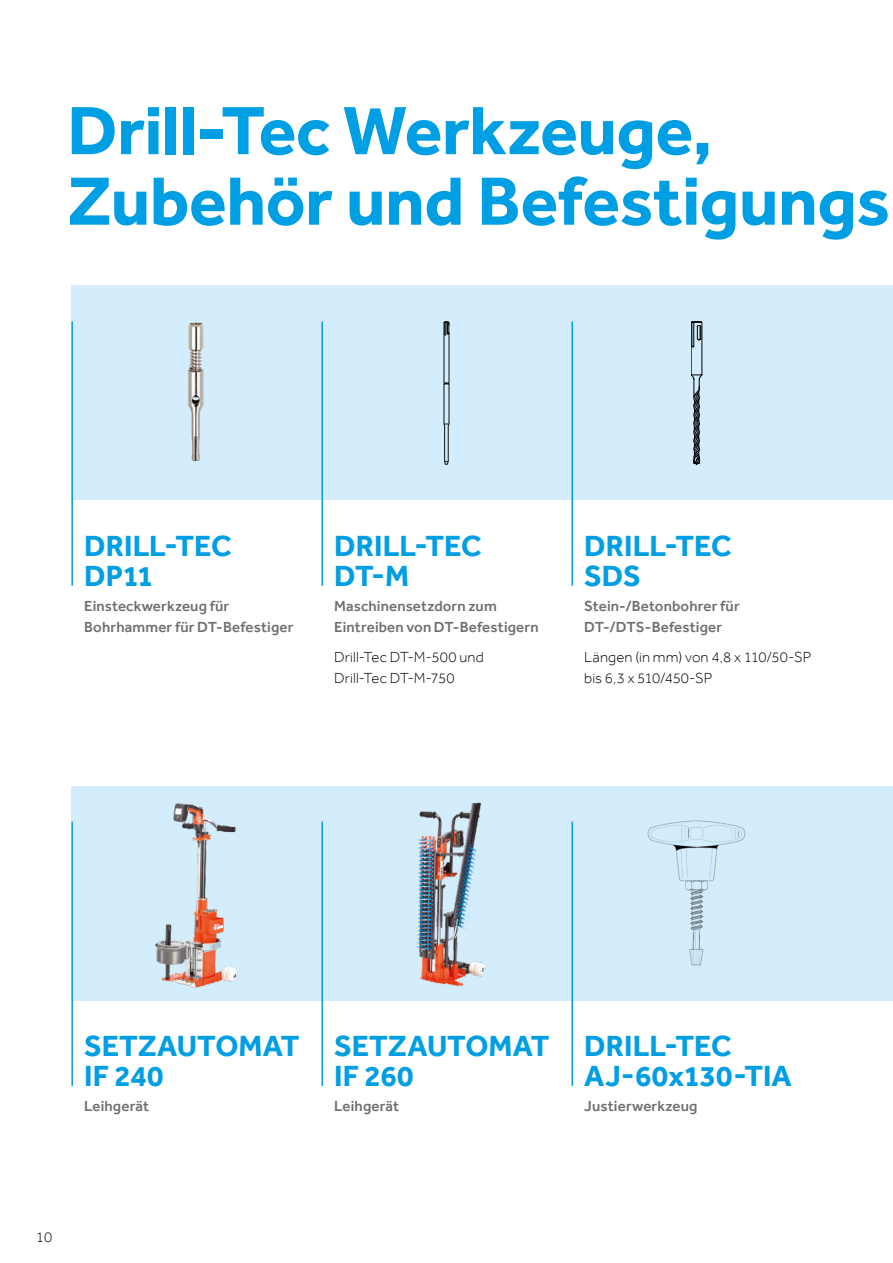
<style>
.page{position:relative;width:893px;height:1263px;background:#fff}
.page>*{position:absolute;margin:0;border:0;box-sizing:border-box;transform-origin:0 0}
.t1{font:700 70.5px/70.5px "Effra";letter-spacing:-.005em;color:#009ee3}
.t2{font:700 30px/30px "Effra";color:#009ee3}
.t3{font:500 15px/21px "Effra";letter-spacing:.01em;color:#6f6f6e}
.t4{font:300 15px/21px "Effra";letter-spacing:.01em;color:#000}
</style>
<div class="page">
<div style="left:71px;top:286px;width:822px;height:214px;background:#d4edfc"></div>
<div style="left:71px;top:786px;width:822px;height:214px;background:#d4edfc"></div>
<img style="left:188px;top:323px;width:16px;height:138px">
<img style="left:155px;top:803px;width:83px;height:185px">
<svg style="left:444px;top:321px;width:5px;height:143px"></svg>
<img style="left:416px;top:802px;width:70px;height:184px">
<svg style="left:691px;top:321px;width:11px;height:143px"></svg>
<img style="left:647px;top:820px;width:99px;height:146px">
<hr style="left:71px;top:321px;width:2px;height:265px;background:#009ee3">
<hr style="left:71px;top:821px;width:2px;height:265px;background:#009ee3">
<hr style="left:321px;top:321px;width:2px;height:265px;background:#009ee3">
<hr style="left:321px;top:821px;width:2px;height:265px;background:#009ee3">
<hr style="left:571px;top:321px;width:2px;height:265px;background:#009ee3">
<hr style="left:571px;top:821px;width:2px;height:265px;background:#009ee3">
<h1 class="t1" style="left:67px;top:95px;width:824px">Drill-Tec Werkzeuge,<br>Zubehör und Befestigungs</h1>
<h2 class="t2" style="left:84px;top:530px;width:149px">DRILL-TEC<br>DP11</h2>
<p class="t3" style="left:84px;top:595px;width:211px">Einsteckwerkzeug für<br>Bohrhammer für DT-Befestiger</p>
<h2 class="t2" style="left:334px;top:530px;width:149px">DRILL-TEC<br>DT-M</h2>
<p class="t3" style="left:334px;top:595px;width:206px">Maschinensetzdorn zum<br>Eintreiben von DT-Befestigern</p>
<p class="t4" style="left:334px;top:646px;width:151px">Drill-Tec DT-M-500 und<br>Drill-Tec DT-M-750</p>
<h2 class="t2" style="left:584px;top:530px;width:149px">DRILL-TEC<br>SDS</h2>
<p class="t3" style="left:584px;top:595px;width:157px">Stein-/Betonbohrer für<br>DT-/DTS-Befestiger</p>
<p class="t4" style="left:584px;top:646px;width:229px">Längen (in mm) von 4,8 x 110/50-SP bis 6,3 x 510/450-SP</p>
<h2 class="t2" style="left:84px;top:1030px;width:217px">SETZAUTOMAT<br>IF 240</h2>
<p class="t3" style="left:84px;top:1095px;width:67px">Leihgerät</p>
<h2 class="t2" style="left:334px;top:1030px;width:217px">SETZAUTOMAT<br>IF 260</h2>
<p class="t3" style="left:334px;top:1095px;width:67px">Leihgerät</p>
<h2 class="t2" style="left:584px;top:1030px;width:209px">DRILL-TEC<br>AJ-60x130-TIA</h2>
<p class="t3" style="left:584px;top:1095px;width:115px">Justierwerkzeug</p>
<p class="t4" style="left:36px;top:1226px;width:18px">10</p>
</div>
